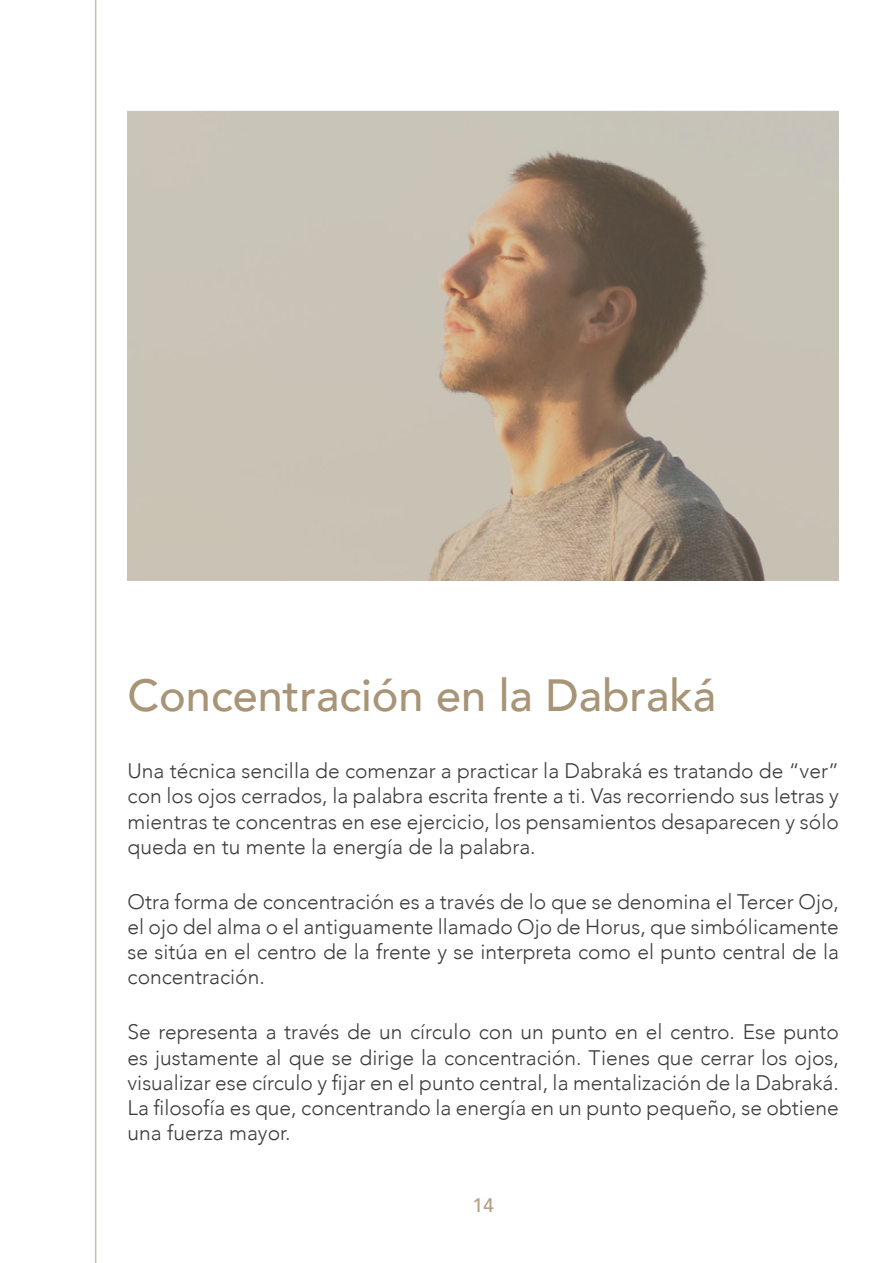
<style>
.page{position:relative;width:893px;height:1263px;background:#fff}
.page>*{position:absolute;margin:0;border:0;box-sizing:border-box;transform-origin:0 0}
.t1{font:500 45px "Avenir";color:#a89476}
.t2{font:300 21px/25.2px "Avenir";color:#3c3c3b;text-align:justify}
.t3{font:500 19.5px "Avenir";color:#b19e83}
</style>
<div class="page">
<hr style="left:95px;top:0;width:1px;height:1263px;background:#cbbdab">
<img style="left:128px;top:111px;width:711px;height:469px">
<h1 class="t1" style="left:128px;top:656px;width:590px">Concentración en la Dabraká</h1>
<p class="t2" style="left:128px;top:758px;width:713px">Una técnica sencilla de comenzar a practicar la Dabraká es tratando de “ver” con los ojos cerrados, la palabra escrita frente a ti. Vas recorriendo sus letras y mientras te concentras en ese ejercicio, los pensamientos desaparecen y sólo queda en tu mente la energía de la palabra.</p>
<p class="t2" style="left:128px;top:889px;width:713px">Otra forma de concentración es a través de lo que se denomina el Tercer Ojo, el ojo del alma o el antiguamente llamado Ojo de Horus, que simbólicamente se sitúa en el centro de la frente y se interpreta como el punto central de la concentración.</p>
<p class="t2" style="left:128px;top:1019px;width:713px">Se representa a través de un círculo con un punto en el centro. Ese punto es justamente al que se dirige la concentración. Tienes que cerrar los ojos, visualizar ese círculo y fijar en el punto central, la mentalización de la Dabraká.<br>La filosofía es que, concentrando la energía en un punto pequeño, se obtiene una fuerza mayor.</p>
<p class="t3" style="left:472px;top:1189px;width:23px">14</p>
</div>
